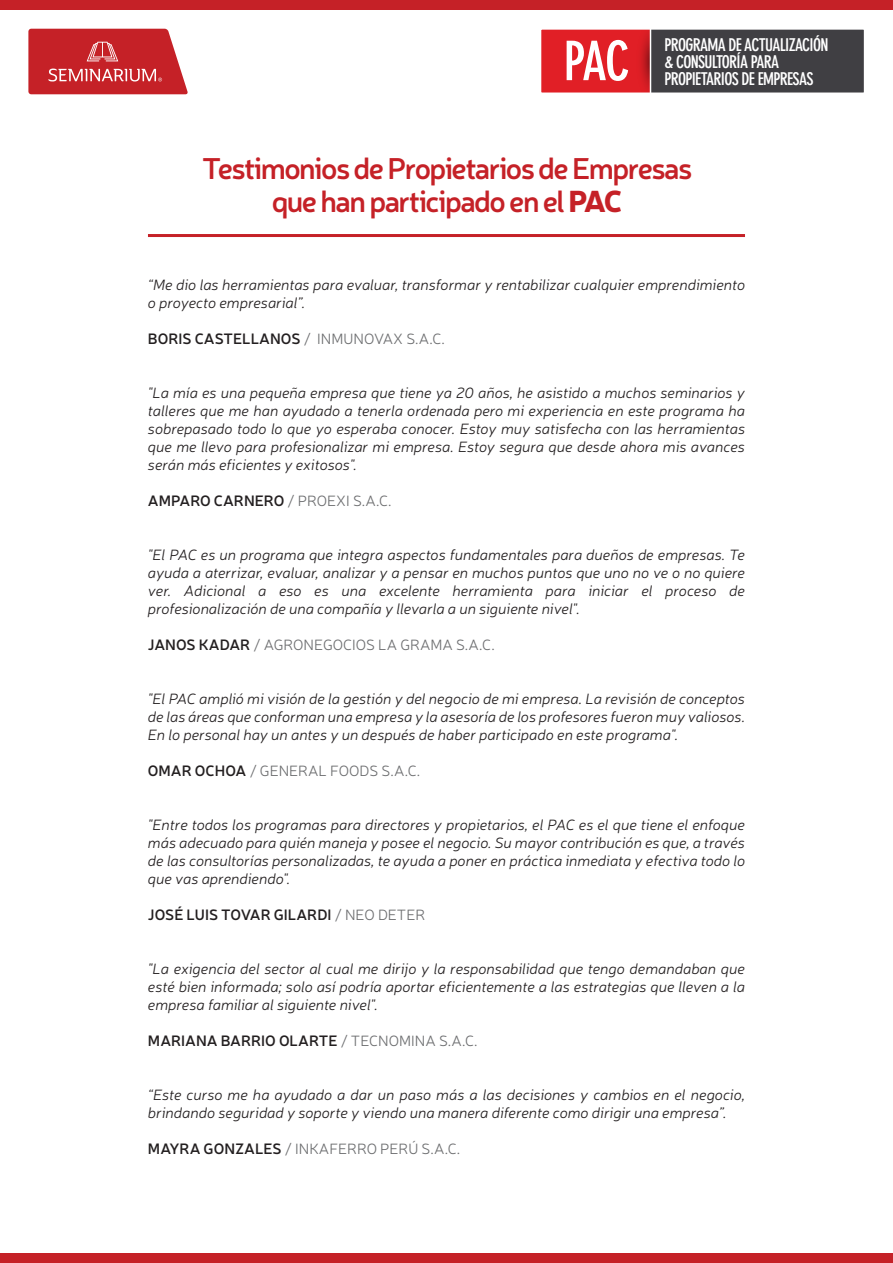
<style>
.page{position:relative;width:893px;height:1263px;background:#fff}
.page>*{position:absolute;margin:0;border:0;box-sizing:border-box;transform-origin:0 0}
.t1{font:700 condensed 53.55px "DIN Neuzeit Grotesk Std";color:#fff}
.t2{font:600 29.85px/33px "Neris";letter-spacing:-.05em;color:#c52127;text-align:center}
.t3{font:700 condensed 17.4px/16.8px "DIN Neuzeit Grotesk Std";letter-spacing:-.04em;color:#fff}
.t4{font:italic 300 15px/18px "Neris";color:#231f20;text-align:justify}
.t5{font:600 15px "Neris";color:#231f20}
.t6{font:300 15px "Neris";color:#6d6e70}
.s1{font-weight:900}
.s2{font-weight:300;color:#6d6e70}
.s3{font-weight:600;color:#231f20}
</style>
<div class="page">
<svg style="left:28px;top:29px;width:160px;height:65px;background:#cc3d42"></svg>
<div style="left:541px;top:29px;width:110px;height:64px;background:#e11f26"></div>
<div style="left:651px;top:29px;width:214px;height:64px;background:#403f43"></div>
<svg style="left:641px;top:31px;width:9px;height:60px"></svg>
<hr style="left:650px;top:29px;width:1px;height:64px;background:#fff">
<div style="left:540px;top:28px;width:325px;height:66px;border:2px solid #fff"></div>
<div style="left:0;top:0;width:893px;height:10px;background:#c52127"></div>
<div style="left:0;top:1253px;width:893px;height:10px;background:#c52127"></div>
<hr style="left:148px;top:234px;width:597px;height:3px;background:#c52127">
<h1 class="t1" style="left:564px;top:30px;width:68px">PAC</h1>
<p class="t3" style="left:664px;top:37px;width:166px">PROGRAMA DE ACTUALIZACIÓN &amp; CONSULTORÍA PARA<br>PROPIETARIOS DE EMPRESAS</p>
<h2 class="t2" style="left:202px;top:150px;width:492px">Testimonios de Propietarios de Empresas que han participado en el <span class="s1">PAC</span></h2>
<p class="t4" style="left:148px;top:275px;width:599px">“Me dio las herramientas para evaluar, transformar y rentabilizar cualquier emprendimiento o proyecto empresarial”.</p>
<p class="t5" style="left:148px;top:328px;width:298px">BORIS CASTELLANOS <span class="s2">/ INMUNOVAX S.A.C.</span></p>
<p class="t4" style="left:148px;top:383px;width:599px">"La mía es una pequeña empresa que tiene ya 20 años, he asistido a muchos seminarios y talleres que me han ayudado a tenerla ordenada pero mi experiencia en este programa ha sobrepasado todo lo que yo esperaba conocer. Estoy muy satisfecha con las herramientas que me llevo para profesionalizar mi empresa. Estoy segura que desde ahora mis avances serán más eficientes y exitosos".</p>
<p class="t5" style="left:148px;top:490px;width:245px">AMPARO CARNERO <span class="s2">/ PROEXI S.A.C.</span></p>
<p class="t4" style="left:148px;top:545px;width:599px">"El PAC es un programa que integra aspectos fundamentales para dueños de empresas. Te ayuda a aterrizar, evaluar, analizar y a pensar en muchos puntos que uno no ve o no quiere ver. Adicional a eso es una excelente herramienta para iniciar el proceso de profesionalización de una compañía y llevarla a un siguiente nivel".</p>
<p class="t6" style="left:148px;top:635px;width:348px"><span class="s3">JANOS KADAR</span> / AGRONEGOCIOS LA GRAMA S.A.C.</p>
<p class="t4" style="left:148px;top:689px;width:599px">"El PAC amplió mi visión de la gestión y del negocio de mi empresa. La revisión de conceptos de las áreas que conforman una empresa y la asesoría de los profesores fueron muy valiosos.<br>En lo personal hay un antes y un después de haber participado en este programa".</p>
<p class="t6" style="left:148px;top:761px;width:274px"><span class="s3">OMAR OCHOA</span> / GENERAL FOODS S.A.C.</p>
<p class="t4" style="left:148px;top:815px;width:599px">"Entre todos los programas para directores y propietarios, el PAC es el que tiene el enfoque más adecuado para quién maneja y posee el negocio. Su mayor contribución es que, a través de las consultorías personalizadas, te ayuda a poner en práctica inmediata y efectiva todo lo que vas aprendiendo".</p>
<p class="t5" style="left:148px;top:904px;width:279px">JOSÉ LUIS TOVAR GILARDI <span class="s2">/ NEO DETER</span></p>
<p class="t4" style="left:148px;top:959px;width:598px">"La exigencia del sector al cual me dirijo y la responsabilidad que tengo demandaban que esté bien informada; solo así podría aportar eficientemente a las estrategias que lleven a la empresa familiar al siguiente nivel".</p>
<p class="t5" style="left:148px;top:1030px;width:331px">MARIANA BARRIO OLARTE <span class="s2">/ TECNOMINA S.A.C.</span></p>
<p class="t4" style="left:148px;top:1085px;width:598px">“Este curso me ha ayudado a dar un paso más a las decisiones y cambios en el negocio, brindando seguridad y soporte y viendo una manera diferente como dirigir una empresa”.</p>
<p class="t6" style="left:148px;top:1139px;width:314px"><span class="s3">MAYRA GONZALES</span> / INKAFERRO PERÚ S.A.C.</p>
</div>
